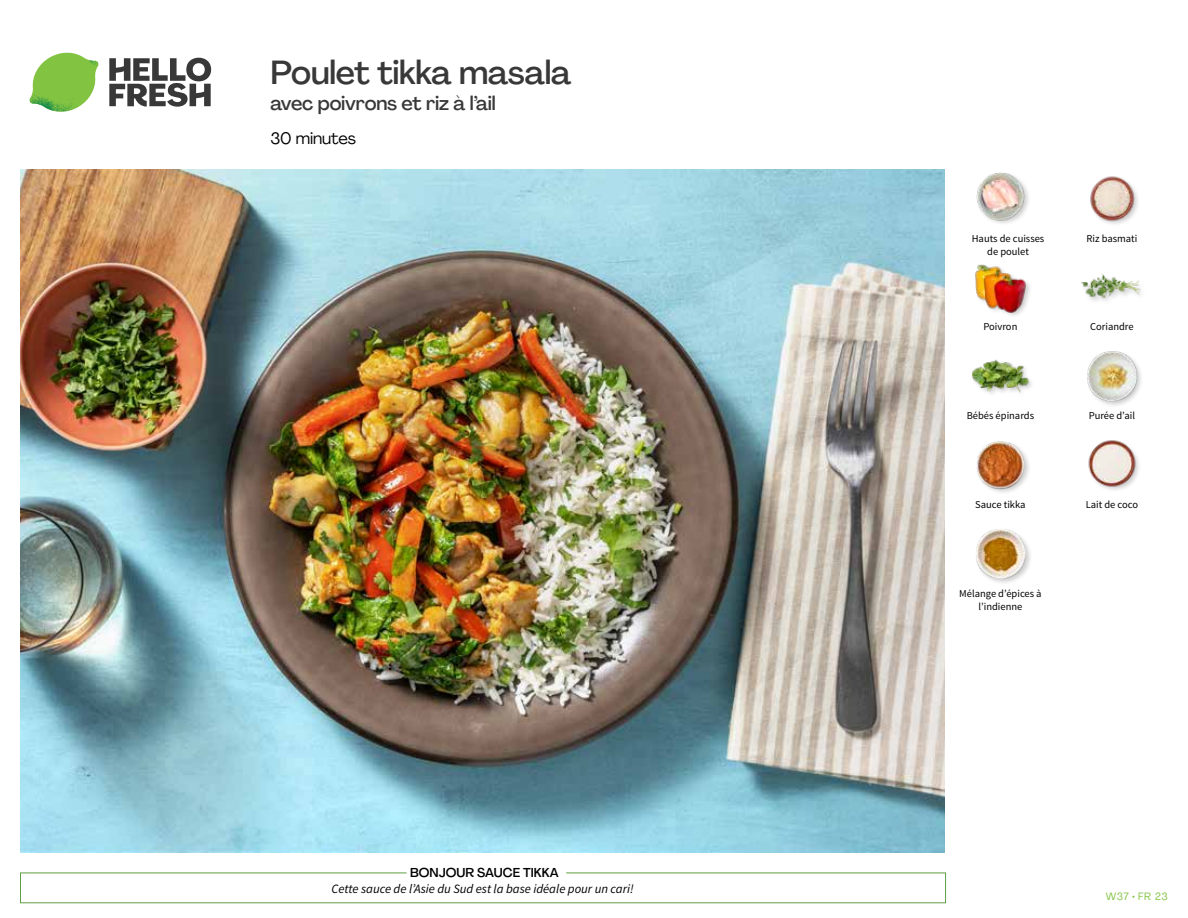
<style>
.page{position:relative;width:1188px;height:918px;background:#fff}
.page>*{position:absolute;margin:0;border:0;box-sizing:border-box;transform-origin:0 0}
.t1{font:500 33px "Agrandir";letter-spacing:-.01em;color:#383839}
.t2{font:500 19.5px "Agrandir";letter-spacing:-.01em;color:#383839}
.t3{font:16.5px "Agrandir";letter-spacing:-.01em;color:#000}
.t4{font:italic 12.75px "Source Sans Pro";color:#000}
.t5{font:500 12.75px "Agrandir";color:#000}
.t6{font:10.5px/13.5px "Source Sans Pro";color:#000;text-align:center}
.t7{font:10.5px "Agrandir";letter-spacing:.05em;color:#82c341}
</style>
<div class="page">
<svg style="left:109px;top:57px;width:102px;height:50px"></svg>
<svg style="left:34px;top:53px;width:62px;height:40px"></svg>
<img style="left:67px;top:53px;width:32px;height:26px">
<img style="left:33px;top:75px;width:59px;height:11px">
<img style="left:29px;top:79px;width:61px;height:33px">
<img style="left:65px;top:86px;width:27px;height:25px">
<div style="left:20px;top:873px;width:926px;height:30px;border:1px solid #609f43"></div>
<div style="left:407px;top:865px;width:159px;height:15px;background:#fff"></div>
<img style="left:21px;top:170px;width:924px;height:682px">
<div style="left:974px;top:528px;width:59px;height:58px;background:#000;opacity:.2"></div>
<img style="left:975px;top:529px;width:51px;height:50px">
<img style="left:1088px;top:440px;width:51px;height:50px">
<div style="left:975px;top:441px;width:57px;height:54px;background:#000;opacity:.2"></div>
<img style="left:976px;top:441px;width:49px;height:48px">
<div style="left:1086px;top:349px;width:58px;height:59px;background:#000;opacity:.2"></div>
<img style="left:1086px;top:350px;width:52px;height:52px">
<div style="left:971px;top:359px;width:64px;height:40px;background:#000;opacity:.2"></div>
<img style="left:972px;top:359px;width:57px;height:40px">
<img style="left:1081px;top:274px;width:60px;height:26px">
<div style="left:974px;top:264px;width:58px;height:55px;background:#000;opacity:.2"></div>
<img style="left:975px;top:264px;width:51px;height:49px">
<img style="left:1090px;top:176px;width:48px;height:48px">
<img style="left:976px;top:172px;width:53px;height:52px">
<h1 class="t1" style="left:271px;top:52px;width:302px">Poulet tikka masala</h1>
<h2 class="t2" style="left:271px;top:91px;width:227px">avec poivrons et riz à l’ail</h2>
<h3 class="t3" style="left:271px;top:128px;width:87px">30 minutes</h3>
<p class="t5" style="left:410px;top:864px;width:150px">BONJOUR SAUCE TIKKA</p>
<p class="t4" style="left:331px;top:881px;width:304px">Cette sauce de l’Asie du Sud est la base idéale pour un cari!</p>
<p class="t6" style="left:972px;top:232px;width:74px">Hauts de cuisses de poulet</p>
<p class="t6" style="left:1086px;top:232px;width:52px">Riz basmati</p>
<p class="t6" style="left:983px;top:320px;width:35px">Poivron</p>
<p class="t6" style="left:1090px;top:320px;width:45px">Coriandre</p>
<p class="t6" style="left:967px;top:409px;width:69px">Bébés épinards</p>
<p class="t6" style="left:1089px;top:409px;width:48px">Purée d’ail</p>
<p class="t6" style="left:975px;top:498px;width:52px">Sauce tikka</p>
<p class="t6" style="left:1086px;top:498px;width:54px">Lait de coco</p>
<p class="t6" style="left:959px;top:587px;width:84px">Mélange d’épices à l’indienne</p>
<p class="t7" style="left:1106px;top:890px;width:64px">W37 • FR 23</p>
</div>
